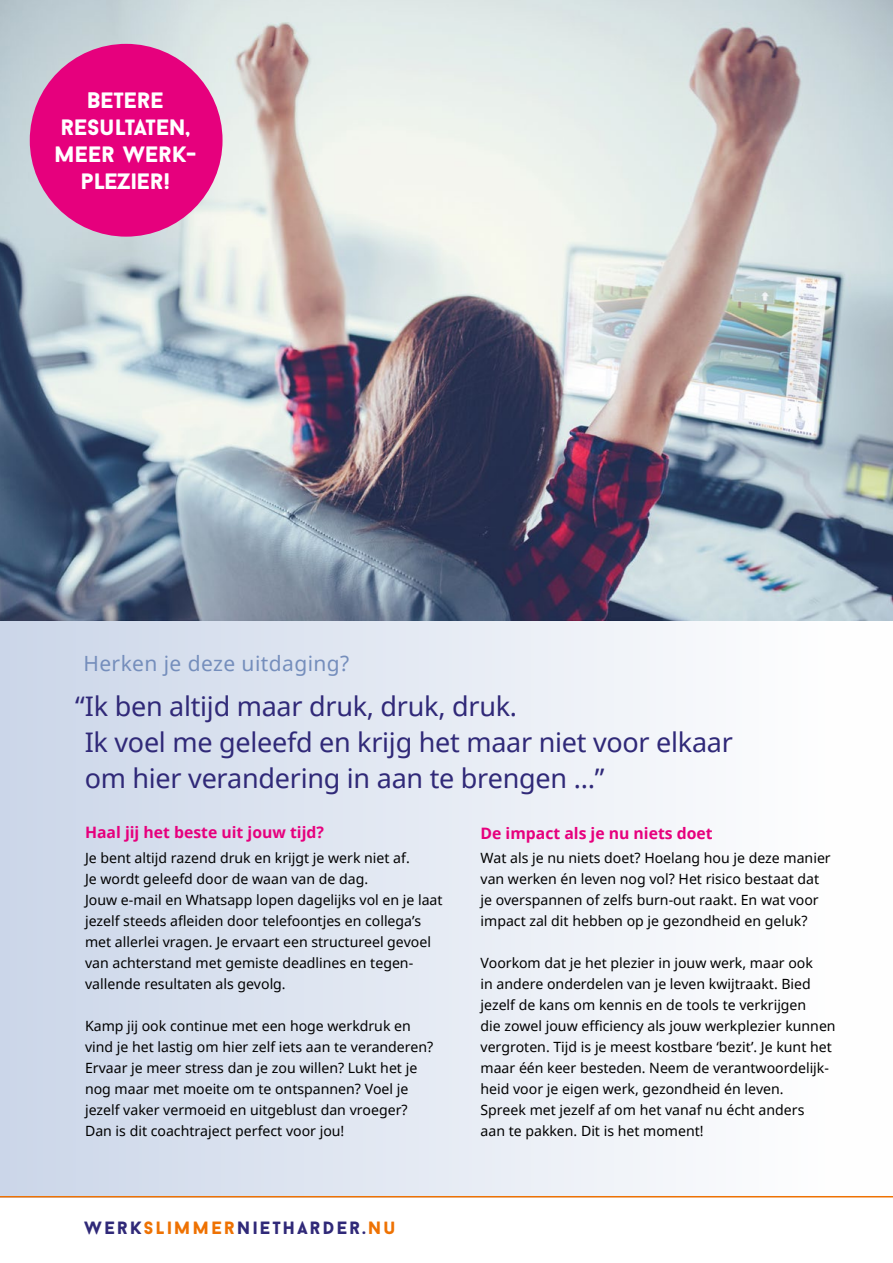
<style>
.page{position:relative;width:893px;height:1263px;background:#fff}
.page>*{position:absolute;margin:0;border:0;box-sizing:border-box;transform-origin:0 0}
.t1{font:27px/36px "Noto Sans";letter-spacing:-.01em;color:#302978}
.t2{font:900 22.5px/27px "Baron Neue";color:#fff;text-align:center}
.t3{font:21px "Noto Sans";letter-spacing:.02em;color:#758ebc}
.t4{font:900 18px "Baron Neue";letter-spacing:.12em;color:#302978}
.t5{font:700 15.75px "Noto Sans";color:#e6007d}
.t6{font:14.1px/21px "Noto Sans";color:#000}
.s1{color:#ee7203}
</style>
<div class="page">
<div style="left:0;top:0;width:893px;height:1197px;background:linear-gradient(to right,#cbd6e9,#fff)"></div>
<img style="left:0;top:0;width:893px;height:621px">
<div style="left:30px;top:44px;width:193px;height:193px;background:#e6007d;border-radius:50%"></div>
<hr style="left:0;top:1196px;width:893px;height:1px;background:#ee7203">
<h2 class="t2" style="left:54px;top:86px;width:144px">BETERE<br>RESULTATEN,<br>MEER WERK-<br>PLEZIER!</h2>
<h3 class="t3" style="left:83px;top:649px;width:268px">Herken je deze uitdaging?</h3>
<h1 class="t1" style="left:85px;top:687px;width:650px;text-indent:-10px">“Ik ben altijd maar druk, druk, druk.<br>Ik voel me geleefd en krijg het maar niet voor elkaar om hier verandering in aan te brengen …”</h1>
<p class="t5" style="left:85px;top:821px;width:240px">Haal jij het beste uit jouw tijd?</p>
<p class="t6" style="left:85px;top:847px;width:359px">Je bent altijd razend druk en krijgt je werk niet af.<br>Je wordt geleefd door de waan van de dag.<br>Jouw e-mail en Whatsapp lopen dagelijks vol en je laat jezelf steeds afleiden door telefoontjes en collega’s met allerlei vragen. Je ervaart een structureel gevoel van achterstand met gemiste deadlines en tegen&shy;vallende resultaten als gevolg.</p>
<p class="t6" style="left:85px;top:1015px;width:350px">Kamp jij ook continue met een hoge werkdruk en vind je het lastig om hier zelf iets aan te veranderen?<br>Ervaar je meer stress dan je zou willen? Lukt het je nog maar met moeite om te ontspannen? Voel je jezelf vaker vermoeid en uitgeblust dan vroeger?<br>Dan is dit coachtraject perfect voor jou!</p>
<p class="t5" style="left:480px;top:822px;width:234px">De impact als je nu niets doet</p>
<p class="t6" style="left:480px;top:847px;width:352px">Wat als je nu niets doet? Hoelang hou je deze manier van werken én leven nog vol? Het risico bestaat dat je overspannen of zelfs burn-out raakt. En wat voor impact zal dit hebben op je gezondheid en geluk?</p>
<p class="t6" style="left:480px;top:952px;width:357px">Voorkom dat je het plezier in jouw werk, maar ook<br>in andere onderdelen van je leven kwijtraakt. Bied jezelf de kans om kennis en de tools te verkrijgen<br>die zowel jouw efficiency als jouw werkplezier kunnen vergroten. Tijd is je meest kostbare ‘bezit’. Je kunt het maar één keer besteden. Neem de verantwoordelijk&shy;heid voor je eigen werk, gezondheid én leven.<br>Spreek met jezelf af om het vanaf nu écht anders<br>aan te pakken. Dit is het moment!</p>
<p class="t4" style="left:84px;top:1216px;width:313px">WERK<span class="s1">SLIMMER</span>NIETHARDER.<span class="s1">NU</span></p>
</div>
